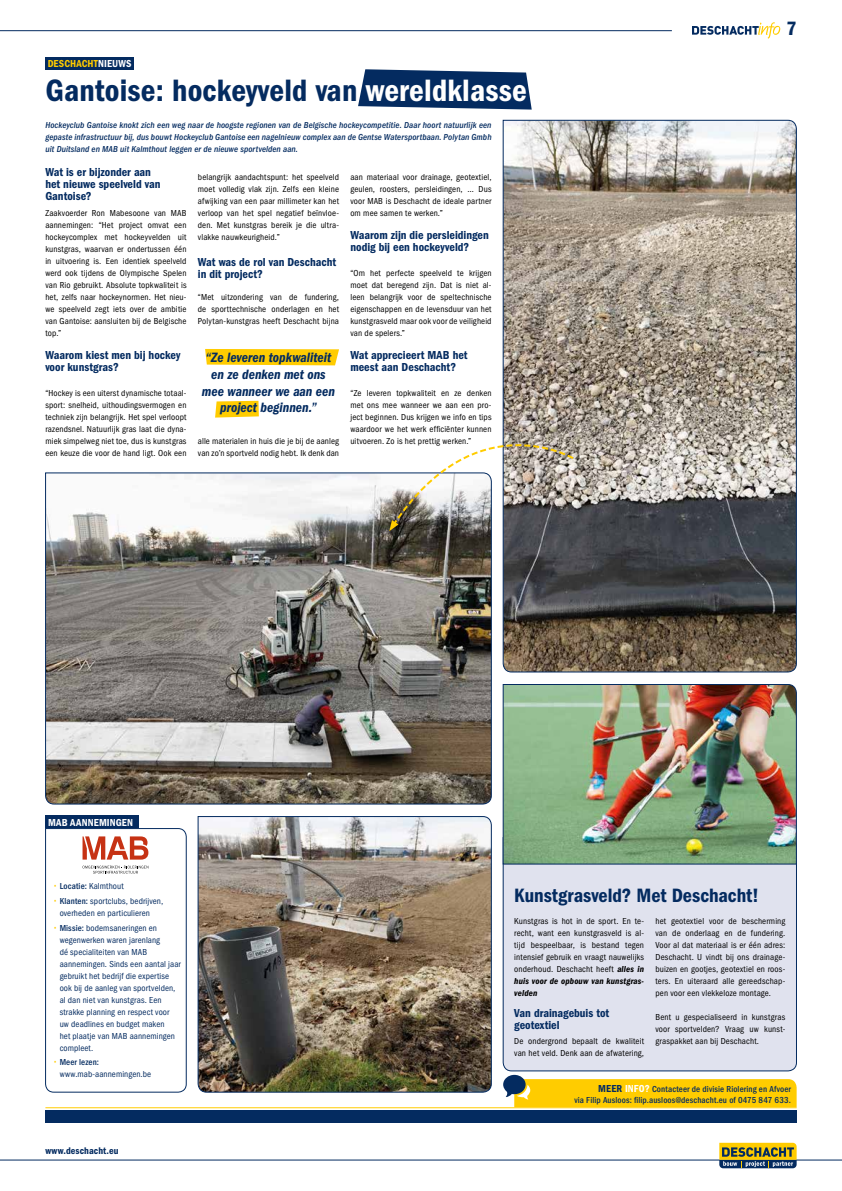
<style>
.page{position:relative;width:842px;height:1191px;background:#fff}
.page>*{position:absolute;margin:0;border:0;box-sizing:border-box;transform-origin:0 0}
.t1{font:32px "ITC Franklin Gothic Std Dm Cd";letter-spacing:.005em;color:#042b60}
.t2{font:20px "ITC Franklin Gothic Std Dm Cd";color:#042b60}
.t3{font:14px/16.8px "ITC Franklin Gothic Std Dm Cd It";letter-spacing:-.005em;color:#042b60;text-align:center}
.t4{font:12px/12px "ITC Franklin Gothic Std Dm Cd";color:#042b60}
.t5{font:10.5px "ITC Franklin Gothic Std Dm Cd";letter-spacing:.01em;color:#fc0}
.t6{font:10.5px "ITC Franklin Gothic Std Dm Cd";letter-spacing:.015em;color:#fff}
.t7{font:10px "ITC Franklin Gothic Std Dm Cd";letter-spacing:.005em;color:#042b60}
.t8{font:condensed 9px/12px "ITC Franklin Gothic Std";letter-spacing:.015em;color:#000;text-align:justify}
.t9{font:condensed 9px/12px "ITC Franklin Gothic Std";letter-spacing:.01em;color:#042b60}
.t10{font:italic 500 condensed 9px/12px "ITC Franklin Gothic Std";letter-spacing:.01em;color:#042b60;text-align:justify}
.t11{font:500 condensed 9px/11px "ITC Franklin Gothic Std";letter-spacing:.015em;color:#042b60;text-align:right}
.t12{font:9px/12px "ITC Franklin Gothic Std Dm Cd It";letter-spacing:.015em;color:#000}
.s1{color:#fff}
.s2{font-weight:500}
.s3{font-family:"ITC Franklin Gothic Std Dm Cd It";font-stretch:normal}
.s4{font-family:"ITC Franklin Gothic Std Dm Cd";font-weight:400;font-stretch:normal;font-size:10.5px}
.s5{font-family:"ITC Franklin Gothic Std Dm Cd";font-weight:400;font-stretch:normal;font-size:10.5px;color:#fff}
</style>
<div class="page">
<svg style="left:692px;top:22px;width:88px;height:17px"></svg>
<hr style="left:0;top:30px;width:672px;height:1px;background:#042b60">
<hr style="left:0;top:1159px;width:842px;height:1px;background:#042b60">
<svg style="left:719px;top:1142px;width:78px;height:26px;background:#928b42"></svg>
<div style="left:503px;top:864px;width:294px;height:207px;background:#e0e2ee"></div>
<svg style="left:358px;top:69px;width:174px;height:41px;background:#254775"></svg>
<img style="left:198px;top:816px;width:294px;height:276px">
<img style="left:45px;top:472px;width:447px;height:332px">
<svg style="left:205px;top:349px;width:134px;height:16px;background:#ffcd09"></svg>
<svg style="left:215px;top:401px;width:44px;height:16px"></svg>
<div style="left:45px;top:57px;width:89px;height:12px;background:#042b60"></div>
<img style="left:503px;top:684px;width:294px;height:180px">
<svg style="left:503px;top:120px;width:294px;height:552px;background:#8e877e"></svg>
<hr style="left:45px;top:1107px;width:752px;height:1px;background:#fc0">
<div style="left:45px;top:1110px;width:752px;height:13px;background:#042b60"></div>
<svg style="left:503px;top:1074px;width:294px;height:33px"></svg>
<div style="left:45px;top:815px;width:93px;height:13px;background:#042b60"></div>
<svg style="left:389px;top:401px;width:186px;height:130px"></svg>
<svg style="left:45px;top:828px;width:142px;height:264px"></svg>
<p class="t5" style="left:48px;top:57px;width:85px">DESCHACHT<span class="s1">NIEUWS</span></p>
<h1 class="t1" style="left:45px;top:72px;width:483px">Gantoise: hockeyveld van <span class="s1">wereldklasse</span></h1>
<p class="t10" style="left:45px;top:119px;width:448px">Hockeyclub Gantoise knokt zich een weg naar de hoogste regionen van de Belgische hockeycompetitie. Daar hoort natuurlijk een gepaste infrastructuur bij, dus bouwt Hockeyclub Gantoise een nagelnieuw complex aan de Gentse Watersportbaan. Polytan Gmbh uit Duitsland en MAB uit Kalmthout leggen er de nieuwe sportvelden aan.</p>
<h3 class="t4" style="left:45px;top:166px;width:117px">Wat is er bijzonder aan het nieuwe speelveld van<br>Gantoise?</h3>
<p class="t8" style="left:45px;top:207px;width:143px">Zaakvoerder Ron Mabesoone van MAB aannemingen: “Het project omvat een hockeycomplex met hockeyvelden uit kunstgras, waarvan er ondertussen één in uitvoering is. Een identiek speelveld werd ook tijdens de Olympische Spelen van Rio gebruikt. Absolute topkwaliteit is het, zelfs naar hockeynormen. Het nieu&shy;we speelveld zegt iets over de ambitie van Gantoise: aansluiten bij de Belgische top.”</p>
<h3 class="t4" style="left:45px;top:349px;width:136px">Waarom kiest men bij hockey voor kunstgras?</h3>
<p class="t8" style="left:45px;top:387px;width:143px">“Hockey is een uiterst dynamische totaal&shy;sport: snelheid, uithoudingsvermogen en techniek zijn belangrijk. Het spel verloopt razendsnel. Natuurlijk gras laat die dyna&shy;miek simpelweg niet toe, dus is kunstgras een keuze die voor de hand ligt. Ook een</p>
<p class="t8" style="left:198px;top:171px;width:143px">belangrijk aandachtspunt: het speelveld moet volledig vlak zijn. Zelfs een kleine afwijking van een paar millimeter kan het verloop van het spel negatief beïnvloe&shy;den. Met kunstgras bereik je die ultra&shy;vlakke nauwkeurigheid.”</p>
<h3 class="t4" style="left:198px;top:256px;width:140px">Wat was de rol van Deschacht in dit project?</h3>
<p class="t8" style="left:198px;top:291px;width:143px">“Met uitzondering van de fundering, de sporttechnische onderlagen en het Polytan-kunstgras heeft Deschacht bijna</p>
<p class="t8" style="left:350px;top:171px;width:143px">aan materiaal voor drainage, geotextiel, geulen, roosters, persleidingen, … Dus voor MAB is Deschacht de ideale partner om mee samen te werken.”</p>
<h3 class="t4" style="left:350px;top:229px;width:140px">Waarom zijn die persleidingen nodig bij een hockeyveld?</h3>
<p class="t8" style="left:350px;top:267px;width:143px">“Om het perfecte speelveld te krijgen moet dat beregend zijn. Dat is niet al&shy;leen belangrijk voor de speltechnische eigenschappen en de levensduur van het kunstgrasveld maar ook voor de veiligheid van de spelers.”</p>
<h3 class="t4" style="left:350px;top:349px;width:119px">Wat apprecieert MAB het meest aan Deschacht?</h3>
<p class="t8" style="left:350px;top:387px;width:143px">“Ze leveren topkwaliteit en ze denken met ons mee wanneer we aan een pro&shy;ject beginnen. Dus krijgen we info en tips waardoor we het werk efficiënter kunnen uitvoeren. Zo is het prettig werken.”</p>
<h3 class="t3" style="left:202px;top:349px;width:134px">“Ze leveren topkwaliteit en ze denken met ons mee wanneer we aan een project beginnen.”</h3>
<p class="t8" style="left:198px;top:435px;width:143px">alle materialen in huis die je bij de aanleg van zo’n sportveld nodig hebt. Ik denk dan</p>
<p class="t6" style="left:48px;top:816px;width:87px">MAB AANNEMINGEN</p>
<h2 class="t2" style="left:786px;top:17px;width:12px">7</h2>
<p class="t9" style="left:60px;top:878px;width:105px;line-height:14.8px"><span class="s2">Locatie:</span> Kalmthout<br><span class="s2">Klanten:</span> sportclubs, bedrijven,</p>
<p class="t9" style="left:60px;top:905px;width:99px;line-height:14.8px">overheden en particulieren<br><span class="s2">Missie:</span> bodemsaneringen en</p>
<p class="t9" style="left:60px;top:933px;width:123px">wegenwerken waren jarenlang<br>dé specialiteiten van MAB aannemingen. Sinds een aantal jaar gebruikt het bedrijf die expertise ook bij de aanleg van sportvelden, al dan niet van kunstgras. Een strakke planning en respect voor uw deadlines en budget maken<br>het plaatje van MAB aannemingen compleet.</p>
<p class="t11" style="left:60px;top:1057px;width:41px">Meer lezen:</p>
<p class="t9" style="left:60px;top:1068px;width:93px">www.mab-aannemingen.be</p>
<p class="t7" style="left:45px;top:1145px;width:75px">www.deschacht.eu</p>
<h2 class="t2" style="left:514px;top:884px;width:246px">Kunstgrasveld? Met Deschacht!</h2>
<p class="t8" style="left:514px;top:915px;width:131px">Kunstgras is hot in de sport. En te&shy;recht, want een kunstgrasveld is al&shy;tijd bespeelbaar, is bestand tegen intensief gebruik en vraagt nauwelijks onderhoud. Deschacht heeft <span class="s3">alles in</span></p>
<p class="t12" style="left:514px;top:975px;width:131px">huis voor de opbouw van kunstgras&shy;velden</p>
<h3 class="t4" style="left:514px;top:1007px;width:97px">Van drainagebuis tot geotextiel</h3>
<p class="t8" style="left:514px;top:1035px;width:131px">De ondergrond bepaalt de kwaliteit van het veld. Denk aan de afwatering,</p>
<p class="t8" style="left:655px;top:915px;width:131px">het geotextiel voor de bescherming van de onderlaag en de fundering.<br>Voor al dat materiaal is er één adres:<br>Deschacht. U vindt bij ons drainage&shy;buizen en gootjes, geotextiel en roos&shy;ters. En uiteraard alle gereedschap&shy;pen voor een vlekkeloze montage.</p>
<p class="t8" style="left:655px;top:1011px;width:131px">Bent u gespecialiseerd in kunstgras voor sportvelden? Vraag uw kunst&shy;graspakket aan bij Deschacht.</p>
<p class="t11" style="left:574px;top:1083px;width:218px"><span class="s4">MEER</span> <span class="s5">INFO?</span> Contacteer de divisie Riolering en Afvoer<br>via Filip Ausloos: filip.ausloos@deschacht.eu of 0475 847 633.</p>
</div>
